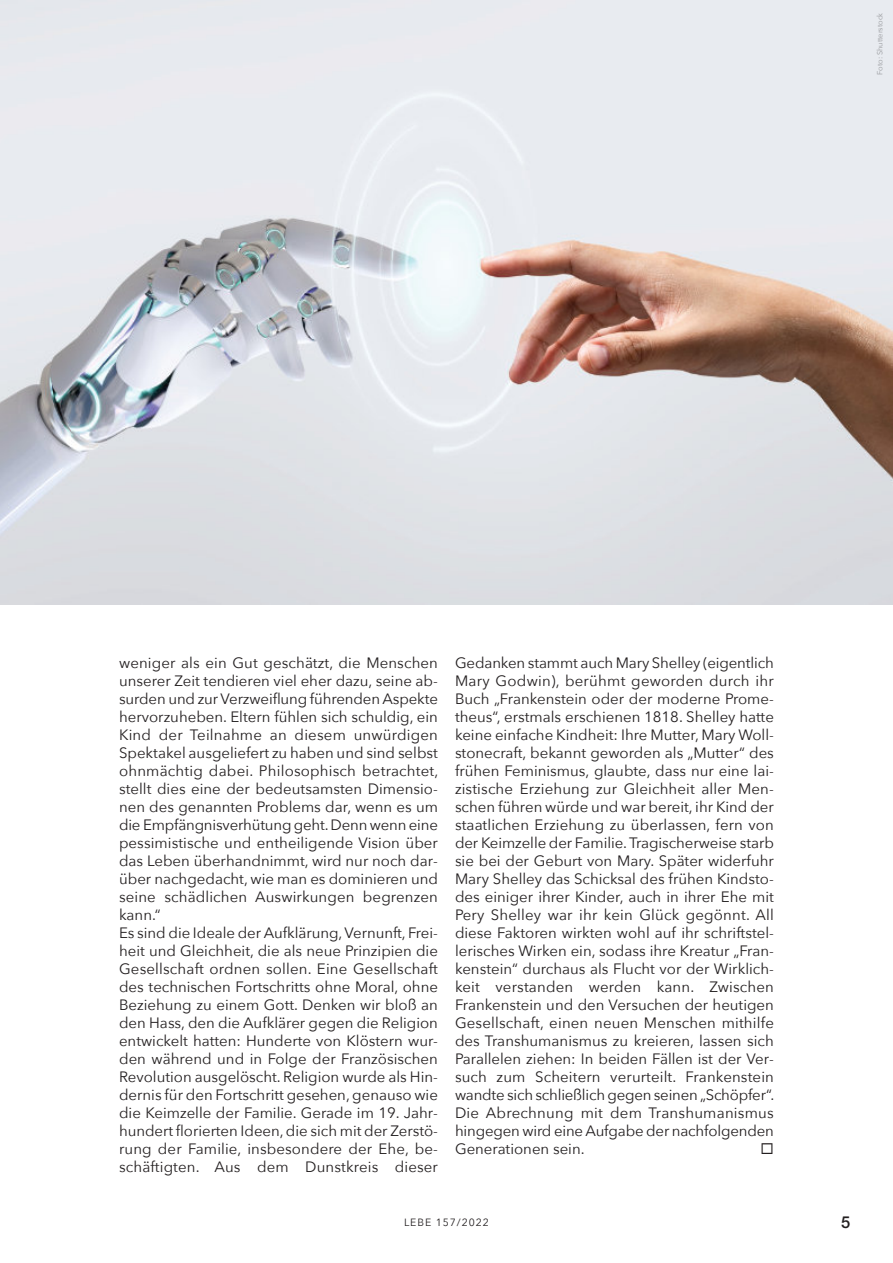
<style>
.page{position:relative;width:893px;height:1263px;background:#fff}
.page>*{position:absolute;margin:0;border:0;box-sizing:border-box;transform-origin:0 0}
.t1{font:500 16.5px "Helvetica Neue LT Pro";color:#231f20}
.t2{font:15px/18px "Avenir Next";color:#231f20}
.t3{font:10.5px "Avenir Next";letter-spacing:.09em;color:#231f20}
.t4{font:7.5px "Avenir Next";color:rgb(130 132 135/.8)}
</style>
<div class="page">
<img style="left:0;top:0;width:893px;height:604px">
<p class="t4" style="left:875px;top:75px;width:64px;rotate:-90deg">Foto: Shutterstock</p>
<p class="t2" style="left:119px;top:654px;width:321px">weniger als ein Gut geschätzt, die Menschen unserer Zeit tendieren viel eher dazu, seine ab&shy;surden und zur Verzweiflung führenden Aspekte hervorzuheben. Eltern fühlen sich schuldig, ein Kind der Teilnahme an diesem unwürdigen Spektakel ausgeliefert zu haben und sind selbst ohnmächtig dabei. Philosophisch betrachtet, stellt dies eine der bedeutsamsten Dimensio&shy;nen des genannten Problems dar, wenn es um die Empfängnisverhütung geht. Denn wenn eine pessimistische und entheiligende Vision über das Leben überhandnimmt, wird nur noch dar&shy;über nachgedacht, wie man es dominieren und seine schädlichen Auswirkungen begrenzen kann.“<br>Es sind die Ideale der Aufklärung, Vernunft, Frei&shy;heit und Gleichheit, die als neue Prinzipien die Gesellschaft ordnen sollen. Eine Gesellschaft des technischen Fortschritts ohne Moral, ohne Beziehung zu einem Gott. Denken wir bloß an den Hass, den die Aufklärer gegen die Religion entwickelt hatten: Hunderte von Klöstern wur&shy;den während und in Folge der Französischen Revolution ausgelöscht. Religion wurde als Hin&shy;dernis für den Fortschritt gesehen, genauso wie die Keimzelle der Familie. Gerade im 19. Jahr&shy;hundert florierten Ideen, die sich mit der Zerstö&shy;rung der Familie, insbesondere der Ehe, be&shy;schäftigten. Aus dem Dunstkreis dieser</p>
<p class="t2" style="left:455px;top:654px;width:321px;text-align:justify">Gedanken stammt auch Mary Shelley (eigentlich Mary Godwin), berühmt geworden durch ihr Buch „Frankenstein oder der moderne Prome&shy;theus“, erstmals erschienen 1818. Shelley hatte keine einfache Kindheit: Ihre Mutter, Mary Woll&shy;stonecraft, bekannt geworden als „Mutter“ des frühen Feminismus, glaubte, dass nur eine lai&shy;zistische Erziehung zur Gleichheit aller Men&shy;schen führen würde und war bereit, ihr Kind der staatlichen Erziehung zu überlassen, fern von der Keimzelle der Familie. Tragischerweise starb sie bei der Geburt von Mary. Später widerfuhr Mary Shelley das Schicksal des frühen Kindsto&shy;des einiger ihrer Kinder, auch in ihrer Ehe mit Pery Shelley war ihr kein Glück gegönnt. All diese Faktoren wirkten wohl auf ihr schriftstel&shy;lerisches Wirken ein, sodass ihre Kreatur „Fran&shy;kenstein“ durchaus als Flucht vor der Wirklich&shy;keit verstanden werden kann. Zwischen Frankenstein und den Versuchen der heutigen Gesellschaft, einen neuen Menschen mithilfe des Transhumanismus zu kreieren, lassen sich Parallelen ziehen: In beiden Fällen ist der Ver&shy;such zum Scheitern verurteilt. Frankenstein wandte sich schließlich gegen seinen „Schöpfer“.<br>Die Abrechnung mit dem Transhumanismus hingegen wird eine Aufgabe der nachfolgenden Generationen sein.</p>
<p class="t3" style="left:404px;top:1215px;width:86px">LEBE 157/2022</p>
<p class="t1" style="left:841px;top:1216px;width:11px">5</p>
</div>
